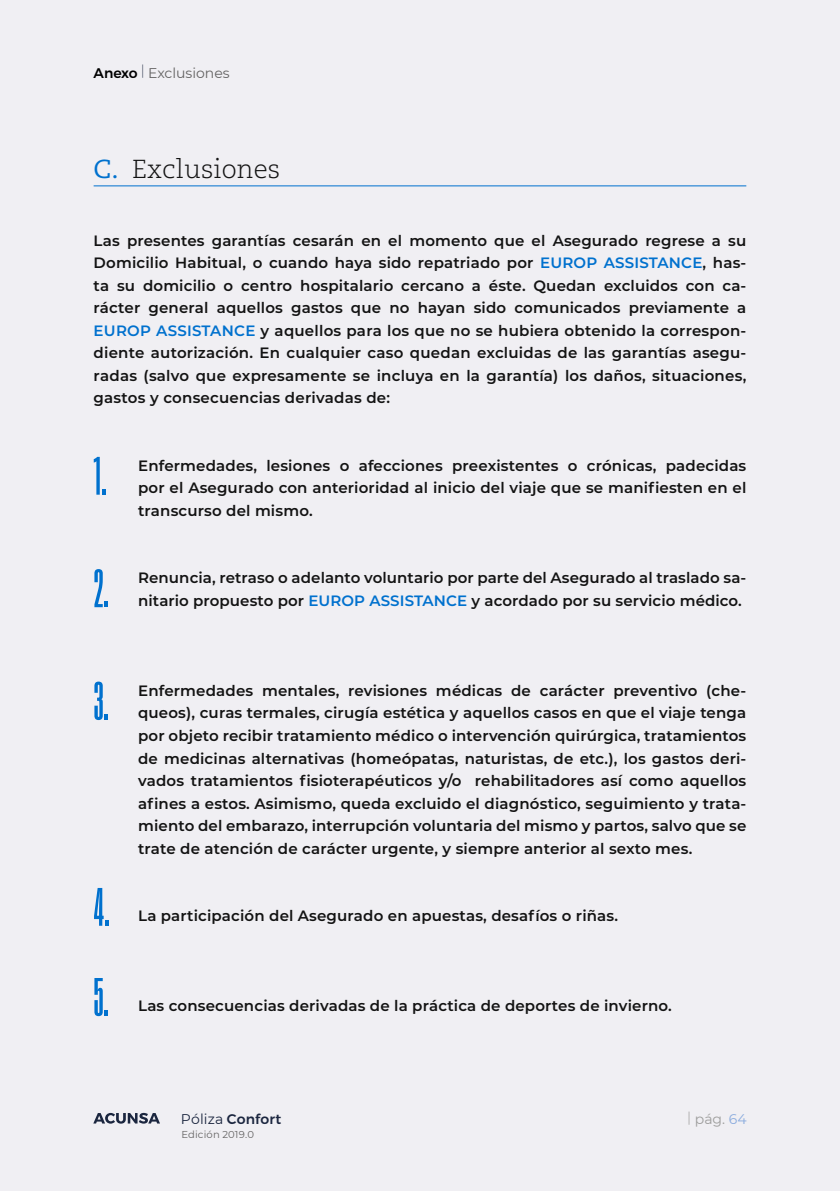
<style>
.page{position:relative;width:840px;height:1191px;background:#fff}
.page>*{position:absolute;margin:0;border:0;box-sizing:border-box;transform-origin:0 0}
.t1{font:700 54px/112.4px "Coign Pro 47";color:#0071ce;text-align:justify}
.t2{font:300 26px "Caecilia LT Std";letter-spacing:.005em;color:#131313}
.t3{font:600 15px/22.4px "Montserrat";letter-spacing:.01em;color:#131313;text-align:justify}
.t4{font:14px "Montserrat";color:#646363}
.t5{font:500 14px "Montserrat";letter-spacing:.01em;color:#1b263f}
.t6{font:14px "Montserrat";color:#9d9d9c}
.t7{font:10px "Montserrat";letter-spacing:.015em;color:#646363}
.s1{font-weight:500;color:#000}
.s2{font-weight:200;color:#1b263f}
.s3{font-weight:400;color:#0071ce}
.s4{color:#0071ce}
.s5{font-weight:400}
.s6{font-weight:300}
.s7{color:#8bacde}
</style>
<div class="page">
<div style="left:0;top:0;width:839px;height:1191px;background:#f0eff3"></div>
<svg style="left:93px;top:1112px;width:67px;height:11px"></svg>
<hr style="left:94px;top:185px;width:651px;height:1px;background:#0071ce">
<p class="t4" style="left:94px;top:63px;width:138px"><span class="s1">Anexo</span> <span class="s2">|</span> Exclusiones</p>
<h2 class="t2" style="left:94px;top:155px;width:188px"><span class="s3">C.</span> Exclusiones</h2>
<p class="t3" style="left:94px;top:229px;width:654px">Las presentes garantías cesarán en el momento que el Asegurado regrese a su Domicilio Habitual, o cuando haya sido repatriado por <span class="s4">EUROP ASSISTANCE</span>, has&shy;ta su domicilio o centro hospitalario cercano a éste. Quedan excluidos con ca&shy;rácter general aquellos gastos que no hayan sido comunicados previamente a <span class="s4">EUROP ASSISTANCE</span> y aquellos para los que no se hubiera obtenido la correspon&shy;diente autorización. En cualquier caso quedan excluidas de las garantías asegu&shy;radas (salvo que expresamente se incluya en la garantía) los daños, situaciones, gastos y consecuencias derivadas de:</p>
<h1 class="t1" style="left:94px;top:419px;width:17px">1.<br>2.<br>3.</h1>
<h1 class="t1" style="left:94px;top:862px;width:17px;line-height:90px">4.<br>5.</h1>
<p class="t3" style="left:138px;top:454px;width:609px">Enfermedades, lesiones o afecciones preexistentes o crónicas, padecidas por el Asegurado con anterioridad al inicio del viaje que se manifiesten en el transcurso del mismo.</p>
<p class="t3" style="left:138px;top:566px;width:609px">Renuncia, retraso o adelanto voluntario por parte del Asegurado al traslado sa&shy;nitario propuesto por <span class="s4">EUROP ASSISTANCE</span> y acordado por su servicio médico.</p>
<p class="t3" style="left:138px;top:679px;width:609px">Enfermedades mentales, revisiones médicas de carácter preventivo (che&shy;queos), curas termales, cirugía estética y aquellos casos en que el viaje tenga por objeto recibir tratamiento médico o intervención quirúrgica, tratamientos de medicinas alternativas (homeópatas, naturistas, de etc.), los gastos deri&shy;vados tratamientos fisioterapéuticos y/o rehabilitadores así como aquellos afines a estos. Asimismo, queda excluido el diagnóstico, seguimiento y trata&shy;miento del embarazo, interrupción voluntaria del mismo y partos, salvo que se trate de atención de carácter urgente, y siempre anterior al sexto mes.</p>
<p class="t3" style="left:138px;top:904px;width:481px">La participación del Asegurado en apuestas, desafíos o riñas.</p>
<p class="t3" style="left:138px;top:994px;width:535px">Las consecuencias derivadas de la práctica de deportes de invierno.</p>
<p class="t5" style="left:181px;top:1107px;width:102px"><span class="s5">Póliza</span> Confort</p>
<p class="t7" style="left:181px;top:1127px;width:74px">Edición 2019.0</p>
<p class="t6" style="left:686px;top:1109px;width:61px"><span class="s6">|</span> pág. <span class="s7">64</span></p>
</div>
